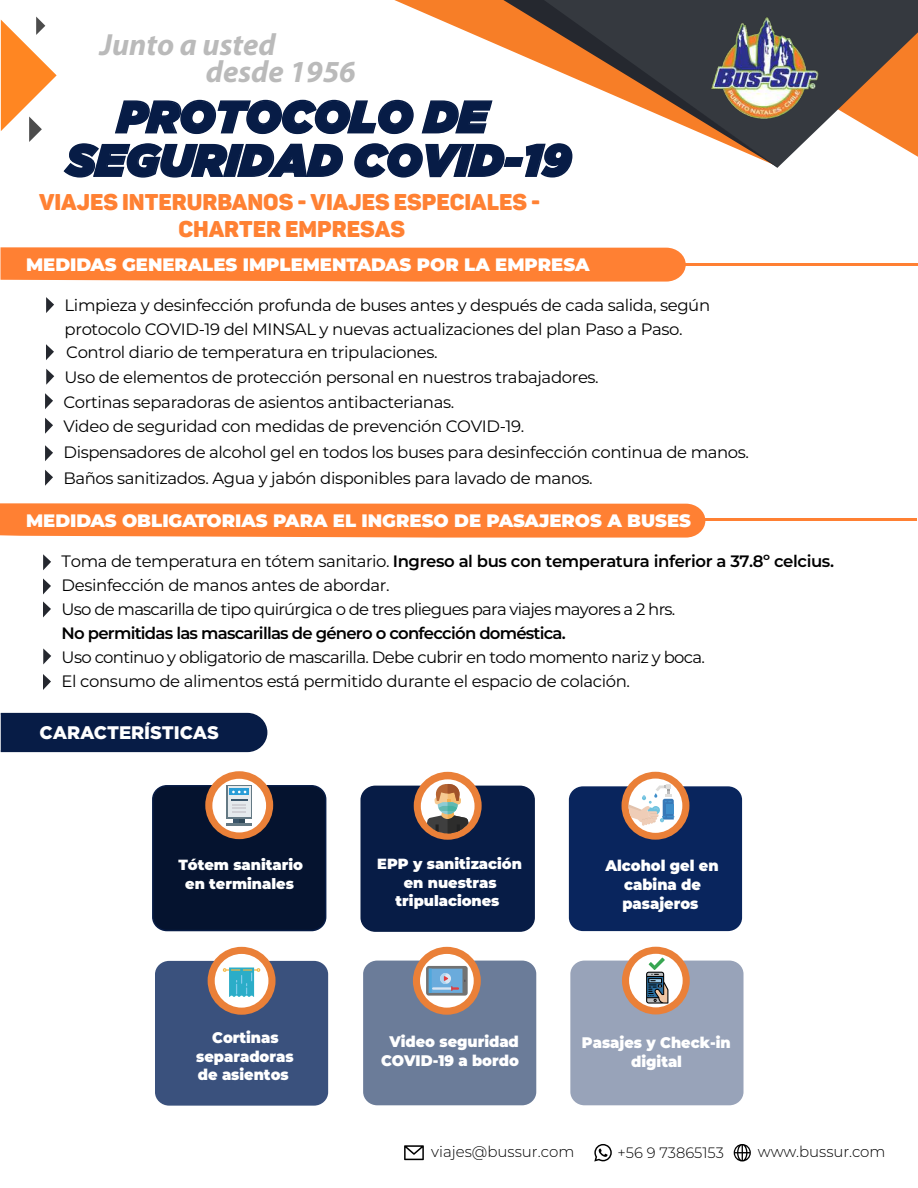
<style>
.page{position:relative;width:918px;height:1188px;background:#fff}
.page>*{position:absolute;margin:0;border:0;box-sizing:border-box;transform-origin:0 0}
.t1{font:italic 900 45px/43.5px "Gotham";color:#071c46}
.t2{font:italic 700 30.75px/27.6px "Myriad Pro";color:#bababa}
.t3{font:900 22.5px/27px "Panton Demo";color:#ff8133;text-align:center}
.t4{font:900 18.15px "Gotham";color:#fff}
.t5{font:900 18px "Montserrat";color:#fff}
.t6{font:16.5px/24px "Montserrat";letter-spacing:-.025em;color:#000}
.t7{font:16.5px/24px "Montserrat";letter-spacing:-.045em;color:#000}
.t8{font:600 16.5px "Montserrat";letter-spacing:-.045em;color:#000}
.t9{font:900 15.3px/19px "Montserrat";color:#fff;text-align:center;scale:.95 1}
.t10{font:300 15.3px "Montserrat";color:#000}
.t11{font:300 15px "Montserrat";color:#000}
.t12{font:900 14.7px/18.6px "Montserrat";color:#fff;text-align:center}
.s1{font-weight:600}
</style>
<div class="page">
<svg style="left:394px;top:0;width:109px;height:48px"></svg>
<svg style="left:778px;top:0;width:140px;height:168px"></svg>
<svg style="left:503px;top:0;width:275px;height:168px"></svg>
<img style="left:707px;top:13px;width:114px;height:108px">
<svg style="left:115px;top:99px;width:299px;height:36px"></svg>
<svg style="left:421px;top:100px;width:72px;height:34px"></svg>
<svg style="left:63px;top:143px;width:280px;height:35px"></svg>
<svg style="left:354px;top:143px;width:219px;height:35px"></svg>
<svg style="left:1px;top:17px;width:56px;height:125px"></svg>
<svg style="left:0;top:712px;width:268px;height:41px;background:#162a51"></svg>
<svg style="left:0;top:247px;width:686px;height:35px;background:#ff863d"></svg>
<hr style="left:684px;top:263px;width:234px;height:3px;background:#ff8033">
<svg style="left:0;top:503px;width:705px;height:35px;background:#ff863d"></svg>
<hr style="left:683px;top:518px;width:234px;height:2px;background:#ff8033">
<svg style="left:46px;top:297px;width:8px;height:16px"></svg>
<svg style="left:46px;top:344px;width:8px;height:16px"></svg>
<svg style="left:46px;top:369px;width:8px;height:16px"></svg>
<svg style="left:45px;top:393px;width:8px;height:16px"></svg>
<svg style="left:45px;top:418px;width:8px;height:16px"></svg>
<svg style="left:45px;top:445px;width:8px;height:16px"></svg>
<svg style="left:45px;top:470px;width:8px;height:16px"></svg>
<svg style="left:43px;top:554px;width:8px;height:16px"></svg>
<svg style="left:43px;top:601px;width:8px;height:16px"></svg>
<svg style="left:43px;top:578px;width:8px;height:16px"></svg>
<svg style="left:43px;top:648px;width:8px;height:16px"></svg>
<svg style="left:43px;top:674px;width:8px;height:16px"></svg>
<div style="left:569px;top:786px;width:173px;height:145px;background:#09255d;border-radius:14px"></div>
<div style="left:622px;top:772px;width:67px;height:68px;background:#ea8038;border-radius:50%"></div>
<div style="left:629px;top:779px;width:53px;height:54px;background:#fff;border-radius:50%"></div>
<svg style="left:629px;top:784px;width:45px;height:42px"></svg>
<div style="left:360px;top:786px;width:175px;height:146px;background:#071c46;border:2px solid #071c46;border-radius:14px"></div>
<div style="left:414px;top:772px;width:68px;height:68px;background:#ea8038;border-radius:50%"></div>
<div style="left:421px;top:779px;width:54px;height:54px;background:#fff;border-radius:50%"></div>
<svg style="left:427px;top:784px;width:41px;height:49px"></svg>
<div style="left:152px;top:785px;width:174px;height:146px;background:#05132f;border:2px solid #071c46;border-radius:14px"></div>
<div style="left:205px;top:771px;width:68px;height:68px;background:#ea8038;border-radius:50%"></div>
<div style="left:212px;top:779px;width:54px;height:53px;background:#fff;border-radius:50%"></div>
<svg style="left:234px;top:819px;width:5px;height:5px"></svg>
<svg style="left:239px;top:819px;width:6px;height:5px"></svg>
<svg style="left:227px;top:785px;width:25px;height:34px"></svg>
<svg style="left:228px;top:786px;width:22px;height:31px"></svg>
<hr style="left:227px;top:824px;width:25px;height:2px;background:#647984">
<svg style="left:230px;top:789px;width:19px;height:6px"></svg>
<svg style="left:232px;top:791px;width:14px;height:2px"></svg>
<svg style="left:231px;top:800px;width:16px;height:12px"></svg>
<div style="left:155px;top:961px;width:173px;height:145px;background:#3a517d;border-radius:14px"></div>
<div style="left:208px;top:947px;width:68px;height:68px;background:#ea8038;border-radius:50%"></div>
<div style="left:215px;top:954px;width:53px;height:54px;background:#fff;border-radius:50%"></div>
<svg style="left:223px;top:968px;width:38px;height:29px"></svg>
<div style="left:363px;top:961px;width:173px;height:144px;background:#6b7c99;border-radius:14px"></div>
<div style="left:413px;top:947px;width:68px;height:68px;background:#ea8038;border-radius:50%"></div>
<div style="left:420px;top:954px;width:54px;height:54px;background:#fff;border-radius:50%"></div>
<svg style="left:426px;top:966px;width:42px;height:30px"></svg>
<div style="left:429px;top:969px;width:34px;height:24px;background:#6aabdc"></div>
<hr style="left:429px;top:969px;width:3px;height:24px;background:#4fa8dd">
<svg style="left:432px;top:973px;width:33px;height:18px"></svg>
<div style="left:570px;top:961px;width:174px;height:144px;background:#98a3b9;border-radius:14px"></div>
<div style="left:622px;top:947px;width:68px;height:67px;background:#ea8038;border-radius:50%"></div>
<div style="left:629px;top:954px;width:54px;height:53px;background:#fff;border-radius:50%"></div>
<svg style="left:646px;top:958px;width:22px;height:46px"></svg>
<svg style="left:404px;top:1145px;width:20px;height:15px"></svg>
<svg style="left:734px;top:1144px;width:17px;height:18px"></svg>
<svg style="left:594px;top:1144px;width:18px;height:18px"></svg>
<h2 class="t2" style="left:206px;top:29px;width:151px;text-indent:-106px">Junto a usted desde 1956</h2>
<h1 class="t1" style="left:66px;top:94px;width:507px;text-indent:51px">PROTOCOLO DE<br>SEGURIDAD COVID-19</h1>
<h3 class="t3" style="left:39px;top:188px;width:503px">VIAJES INTERURBANOS - VIAJES ESPECIALES -<br>CHARTER EMPRESAS</h3>
<p class="t5" style="left:26px;top:251px;width:565px">MEDIDAS GENERALES IMPLEMENTADAS POR LA EMPRESA</p>
<p class="t6" style="left:65px;top:293px;width:647px">Limpieza y desinfección profunda de buses antes y después de cada salida, según protocolo COVID-19 del MINSAL y nuevas actualizaciones del plan Paso a Paso.</p>
<p class="t6" style="left:65px;top:338px;width:536px;line-height:25.7px">Control diario de temperatura en tripulaciones.<br>Uso de elementos de protección personal en nuestros trabajadores.</p>
<p class="t6" style="left:63px;top:413px;width:687px;line-height:26px">Video de seguridad con medidas de prevención COVID-19.<br>Dispensadores de alcohol gel en todos los buses para desinfección continua de manos.<br>Baños sanitizados. Agua y jabón disponibles para lavado de manos.</p>
<p class="t5" style="left:26px;top:507px;width:666px">MEDIDAS OBLIGATORIAS PARA EL INGRESO DE PASAJEROS A BUSES</p>
<p class="t7" style="left:62px;top:549px;width:774px">Toma de temperatura en tótem sanitario. <span class="s1">Ingreso al bus con temperatura inferior a 37.8º celcius.<br></span>Desinfección de manos antes de abordar.<br>Uso de mascarilla de tipo quirúrgica o de tres pliegues para viajes mayores a 2 hrs.</p>
<p class="t8" style="left:62px;top:621px;width:506px">No permitidas las mascarillas de género o confección doméstica.</p>
<p class="t6" style="left:62px;top:645px;width:645px">Uso continuo y obligatorio de mascarilla. Debe cubrir en todo momento nariz y boca.<br>El consumo de alimentos está permitido durante el espacio de colación.</p>
<p class="t6" style="left:63px;top:389px;width:392px">Cortinas separadoras de asientos antibacterianas.</p>
<p class="t4" style="left:40px;top:723px;width:181px">CARACTERÍSTICAS</p>
<p class="t12" style="left:377px;top:854px;width:146px">EPP y sanitización en nuestras tripulaciones</p>
<p class="t12" style="left:178px;top:855px;width:126px">Tótem sanitario en terminales</p>
<p class="t9" style="left:606px;top:855px;width:121px">Alcohol gel en cabina de pasajeros</p>
<p class="t9" style="left:196px;top:1027px;width:104px">Cortinas separadoras</p>
<p class="t9" style="left:198px;top:1064px;width:97px">de asientos</p>
<p class="t9" style="left:381px;top:1031px;width:147px">Video seguridad<br>COVID-19 a bordo</p>
<p class="t9" style="left:582px;top:1032px;width:158px">Pasajes y Check-in digital</p>
<p class="t10" style="left:431px;top:1141px;width:145px">viajes@bussur.com</p>
<p class="t11" style="left:618px;top:1143px;width:108px">+56 9 73865153</p>
<p class="t10" style="left:758px;top:1141px;width:129px">www.bussur.com</p>
</div>
